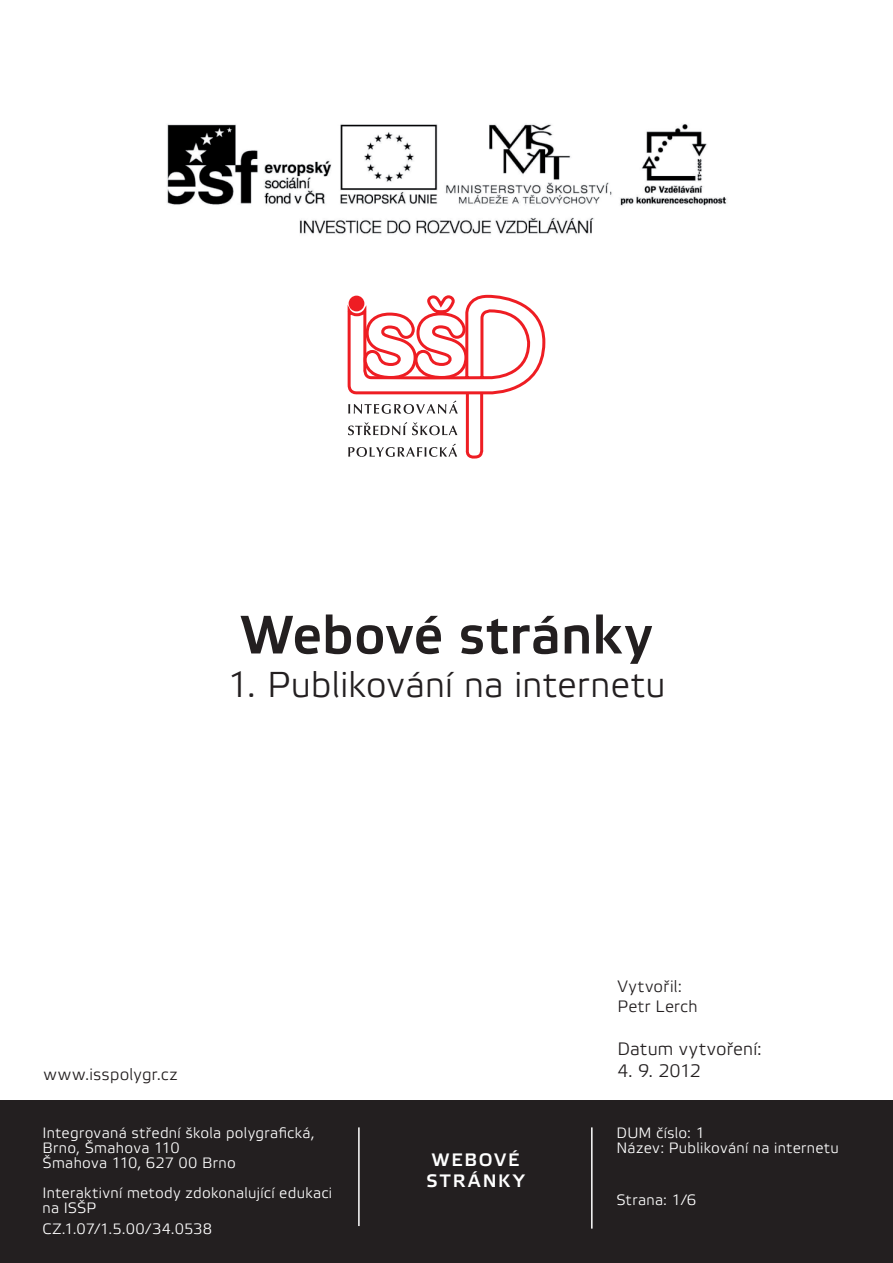
<style>
.page{position:relative;width:893px;height:1263px;background:#fff}
.page>*{position:absolute;margin:0;border:0;box-sizing:border-box;transform-origin:0 0}
.t1{font:700 54px "Etelka Light Pro";color:#231f20}
.t2{font:36px "Etelka Light Pro";letter-spacing:.005em;color:#231f20}
.t3{font:18px "Etelka Light Pro";letter-spacing:.01em;color:#231f20}
.t4{font:700 18px/21.6px "Etelka Light Pro";letter-spacing:.11em;color:#fff}
.t5{font:16.5px/19.8px "Etelka Light Pro";letter-spacing:.02em;color:#231f20}
.t6{font:15px/15px "Etelka Light Pro";letter-spacing:.02em;color:#fff}
</style>
<div class="page">
<div style="left:0;top:1100px;width:893px;height:163px;background:#231f20"></div>
<hr style="left:358px;top:1127px;width:2px;height:99px;background:#fff">
<hr style="left:591px;top:1127px;width:2px;height:101px;background:#fff">
<img style="left:167px;top:124px;width:560px;height:111px">
<svg style="left:347px;top:294px;width:199px;height:165px"></svg>
<h1 class="t1" style="left:241px;top:605px;width:413px">Webové stránky</h1>
<h2 class="t2" style="left:227px;top:665px;width:439px">1. Publikování na internetu</h2>
<p class="t5" style="left:44px;top:1065px;width:136px">www.isspolygr.cz</p>
<p class="t5" style="left:617px;top:977px;width:82px">Vytvořil:<br>Petr Lerch</p>
<p class="t3" style="left:617px;top:1039px;width:146px">Datum vytvoření:</p>
<p class="t3" style="left:617px;top:1061px;width:85px">4. 9. 2012</p>
<p class="t6" style="left:43px;top:1126px;width:274px">Integrovaná střední škola polygrafická,<br>Brno, Šmahova 110<br>Šmahova 110, 627 00 Brno</p>
<p class="t6" style="left:43px;top:1186px;width:291px">Interaktivní metody zdokonalující edukaci na ISŠP</p>
<p class="t6" style="left:43px;top:1222px;width:171px">CZ.1.07/1.5.00/34.0538</p>
<p class="t4" style="left:427px;top:1150px;width:100px">Webové stránky</p>
<p class="t6" style="left:617px;top:1126px;width:224px">DUM číslo: 1<br>Název: Publikování na internetu</p>
<p class="t6" style="left:617px;top:1193px;width:81px">Strana: 1/6</p>
</div>
